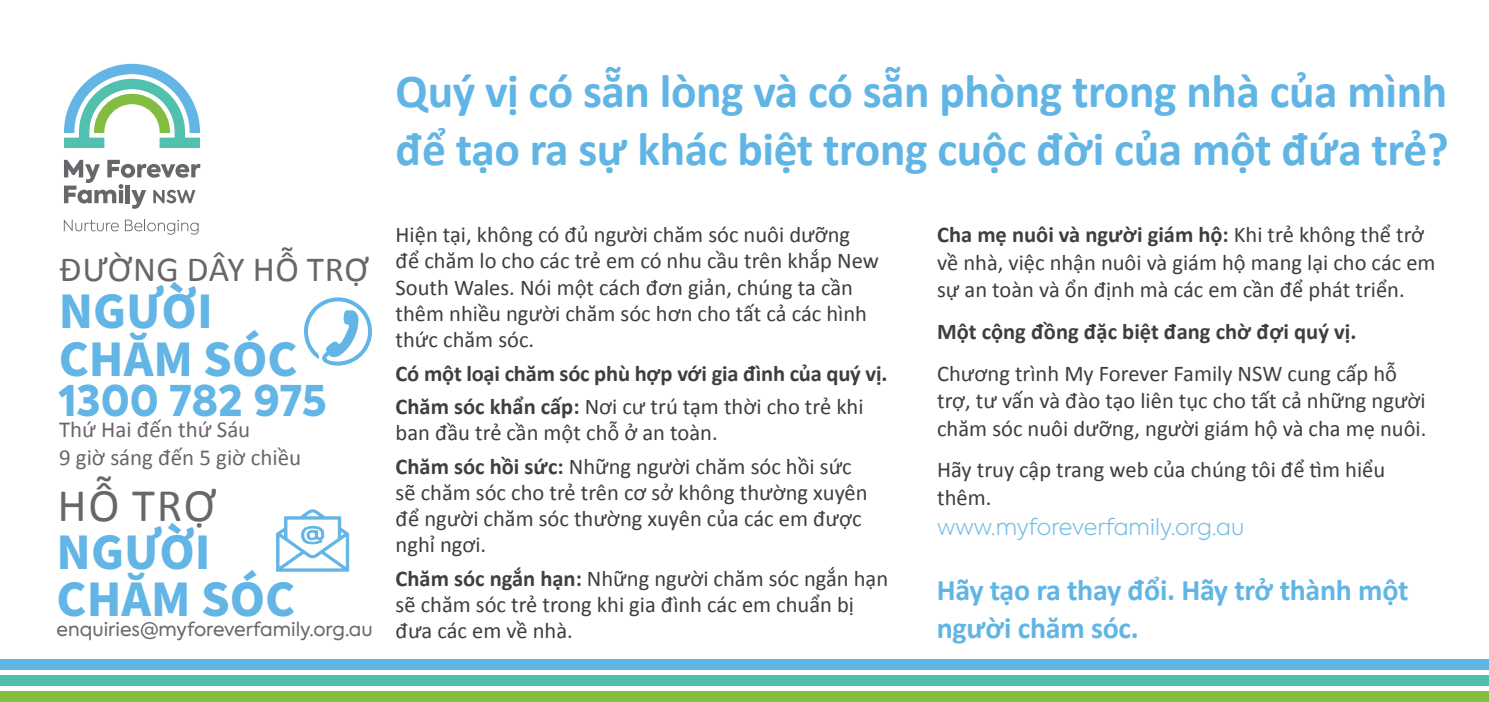
<style>
.page{position:relative;width:1489px;height:702px;background:#fff}
.page>*{position:absolute;margin:0;border:0;box-sizing:border-box;transform-origin:0 0}
.t1{font:700 47.5px/57.5px "Calibri";letter-spacing:-.01em;color:#61b5e5}
.t2{font:47px "Calibri";color:#69666b}
.t3{font:800 45px/47.5px "Source Han Sans KR";color:#62b5e5}
.t4{font:800 42px "Axiforma";color:#62b5e5}
.t5{font:35.5px "Calibri";letter-spacing:.02em;color:#69666b}
.t6{font:700 30px/37.5px "Calibri";letter-spacing:-.01em;color:#61b5e5}
.t7{font:23px/27px "Calibri";color:#69666b}
.t8{font:22.5px/26.2px "Calibri";color:#3e3e3f}
.t9{font:700 22.5px/33.2px "Calibri";letter-spacing:-.01em;color:#3e3e3f}
.t10{font:300 22.5px "Axiforma";color:#73bde8}
.t11{font:19px "Axiforma";color:#69666b}
.s1{font-weight:400}
.s2{font-weight:700}
</style>
<div class="page">
<div style="left:0;top:659px;width:1488px;height:11px;background:#61b5e5"></div>
<div style="left:0;top:675px;width:1488px;height:11px;background:#4dc0ad"></div>
<div style="left:0;top:691px;width:1488px;height:11px;background:#83be40"></div>
<svg style="left:304px;top:297px;width:68px;height:69px"></svg>
<svg style="left:276px;top:509px;width:74px;height:63px"></svg>
<svg style="left:64px;top:64px;width:136px;height:84px"></svg>
<svg style="left:64px;top:160px;width:136px;height:49px"></svg>
<svg style="left:64px;top:220px;width:55px;height:11px"></svg>
<svg style="left:125px;top:219px;width:73px;height:16px"></svg>
<h3 class="t5" style="left:60px;top:246px;width:311px">ĐƯỜNG DÂY HỖ TRỢ</h3>
<h3 class="t3" style="left:59px;top:289px;width:240px">NGƯỜI<br>CHĂM SÓC</h3>
<h3 class="t4" style="left:59px;top:371px;width:269px">1300 782 975</h3>
<p class="t7" style="left:59px;top:416px;width:243px">Thứ Hai đến thứ Sáu<br>9 giờ sáng đến 5 giờ chiều</p>
<h2 class="t2" style="left:58px;top:476px;width:160px">HỖ TRỢ</h2>
<h3 class="t3" style="left:57px;top:529px;width:240px">NGƯỜI<br>CHĂM SÓC</h3>
<p class="t11" style="left:57px;top:617px;width:317px">enquiries@myforeverfamily.org.au</p>
<h1 class="t1" style="left:395px;top:62px;width:1054px">Quý vị có sẵn lòng và có sẵn phòng trong nhà của mình để tạo ra sự khác biệt trong cuộc đời của một đứa trẻ?</h1>
<p class="t8" style="left:395px;top:222px;width:485px">Hiện tại, không có đủ người chăm sóc nuôi dưỡng để chăm lo cho các trẻ em có nhu cầu trên khắp New South Wales. Nói một cách đơn giản, chúng ta cần thêm nhiều người chăm sóc hơn cho tất cả các hình thức chăm sóc.</p>
<p class="t9" style="left:395px;top:356px;width:493px">Có một loại chăm sóc phù hợp với gia đình của quý vị.<br>Chăm sóc khẩn cấp: <span class="s1">Nơi cư trú tạm thời cho trẻ khi</span></p>
<p class="t8" style="left:395px;top:416px;width:457px;line-height:33.2px">ban đầu trẻ cần một chỗ ở an toàn.<br><span class="s2">Chăm sóc hồi sức:</span> Những người chăm sóc hồi sức</p>
<p class="t8" style="left:395px;top:479px;width:473px">sẽ chăm sóc cho trẻ trên cơ sở không thường xuyên để người chăm sóc thường xuyên của các em được nghỉ ngơi.</p>
<p class="t8" style="left:395px;top:565px;width:494px"><span class="s2">Chăm sóc ngắn hạn:</span> Những người chăm sóc ngắn hạn sẽ chăm sóc trẻ trong khi gia đình các em chuẩn bị đưa các em về nhà.</p>
<p class="t8" style="left:937px;top:221px;width:500px;line-height:27.5px"><span class="s2">Cha mẹ nuôi và người giám hộ:</span> Khi trẻ không thể trở về nhà, việc nhận nuôi và giám hộ mang lại cho các em sự an toàn và ổn định mà các em cần để phát triển.</p>
<p class="t9" style="left:937px;top:315px;width:421px">Một cộng đồng đặc biệt đang chờ đợi quý vị.</p>
<p class="t8" style="left:937px;top:359px;width:491px;line-height:27.5px">Chương trình My Forever Family NSW cung cấp hỗ trợ, tư vấn và đào tạo liên tục cho tất cả những người chăm sóc nuôi dưỡng, người giám hộ và cha mẹ nuôi.</p>
<p class="t8" style="left:937px;top:456px;width:449px;line-height:27.5px">Hãy truy cập trang web của chúng tôi để tìm hiểu thêm.</p>
<p class="t10" style="left:937px;top:512px;width:309px">www.myforeverfamily.org.au</p>
<h3 class="t6" style="left:936px;top:571px;width:473px">Hãy tạo ra thay đổi. Hãy trở thành một người chăm sóc.</h3>
</div>
